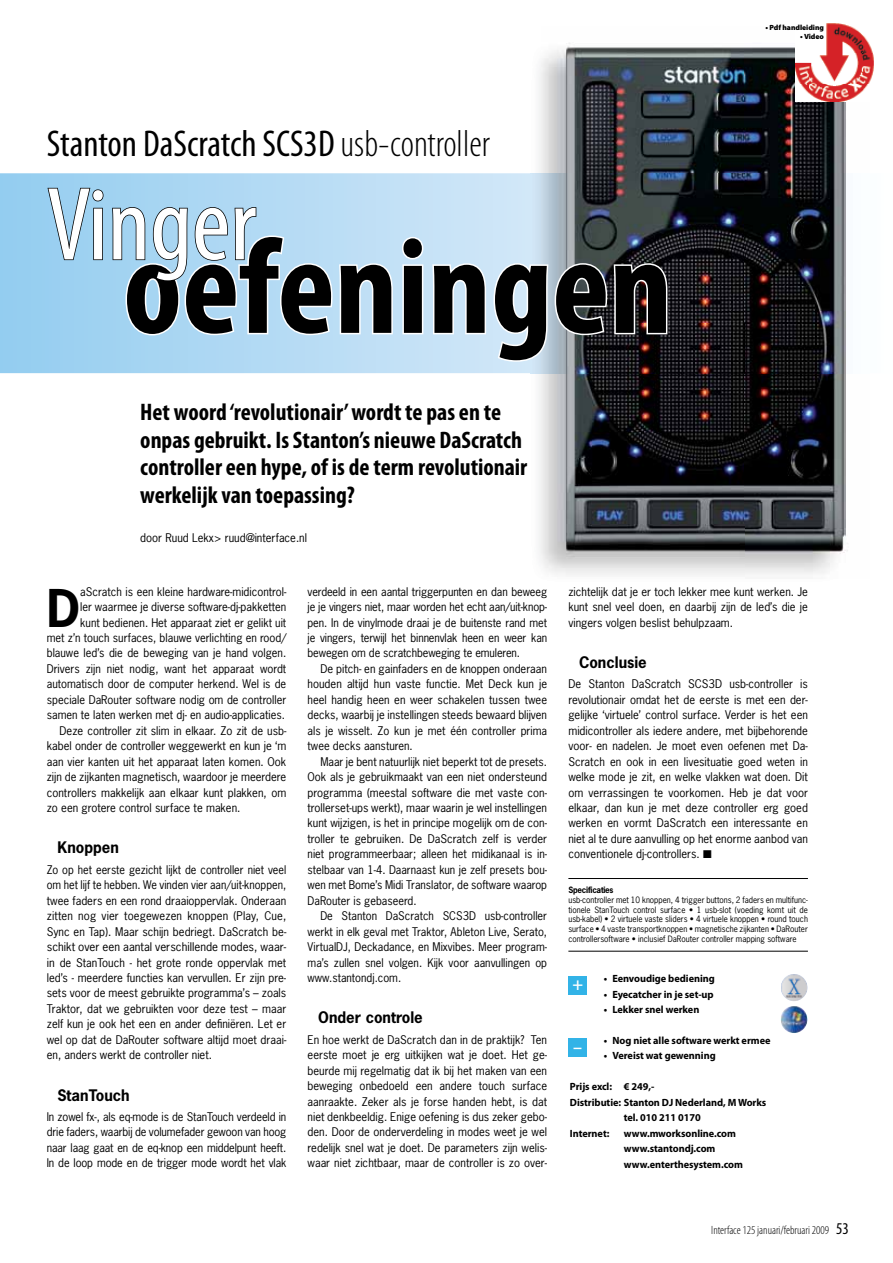
<style>
.page{position:relative;width:893px;height:1263px;background:#fff}
.page>*{position:absolute;margin:0;border:0;box-sizing:border-box;transform-origin:0 0}
.t1{font:700 condensed 136.95px "Myriad Pro";color:#000}
.t2{font:condensed 105px "Myriad Pro";color:#fff}
.t3{font:700 48.9px "News Gothic Std";color:#000}
.t4{font:condensed 37.5px "Myriad Pro";color:#000}
.t5{font:700 condensed 24px/27.8px "Myriad Pro";color:#000}
.t6{font:600 18px "Myriad Pro";color:#fff}
.t7{font:700 15px "News Gothic Std";color:#000}
.t8{font:300 condensed 12px "Myriad Pro";color:#000}
.t9{font:11.25px/15.5px "News Gothic Std";color:#000;text-align:justify}
.t10{font:700 10.5px/15.5px "Myriad Pro";letter-spacing:-.005em;color:#000}
.t11{font:8.25px/9.9px "News Gothic Std";color:#000;text-align:justify}
.t12{font:700 8.25px "News Gothic Std";letter-spacing:-.03em;color:#000}
.t13{font:900 7.5px "Myriad Pro";letter-spacing:-.005em;color:#000}
.s1{font-weight:300}
.s2{font-weight:400;font-size:16.5px}
</style>
<div class="page">
<svg style="left:0;top:173px;width:531px;height:200px"></svg>
<img style="left:845px;top:102px;width:3px;height:449px">
<img style="left:541px;top:43px;width:304px;height:535px">
<div style="left:568px;top:976px;width:19px;height:18px;background:#32b3e7"></div>
<div style="left:568px;top:1038px;width:19px;height:19px;background:#32b3e7"></div>
<hr style="left:568px;top:878px;width:240px;height:1px;background:#000">
<hr style="left:568px;top:951px;width:240px;height:1px;background:#000">
<img style="left:780px;top:974px;width:28px;height:27px;border-radius:14px">
<img style="left:780px;top:1006px;width:28px;height:27px;border-radius:14px">
<img style="left:795px;top:23px;width:79px;height:79px">
<svg style="left:401px;top:235px;width:24px;height:101px"></svg>
<svg style="left:431px;top:262px;width:238px;height:101px"></svg>
<svg style="left:47px;top:187px;width:57px;height:74px"></svg>
<svg style="left:111px;top:206px;width:283px;height:131px"></svg>
<h3 class="t4" style="left:47px;top:121px;width:445px">Stanton DaScratch SCS3D <span class="s1">usb-controller</span></h3>
<h2 class="t2" style="left:47px;top:161px;width:211px">Vinger</h2>
<h1 class="t1" style="left:123px;top:202px;width:551px">oefeningen</h1>
<h3 class="t5" style="left:140px;top:397px;width:388px">Het woord ‘revolutionair’ wordt te pas en te onpas gebruikt. Is Stanton’s nieuwe DaScratch controller een hype, of is de term revolutionair werkelijk van toepassing?</h3>
<p class="t9" style="left:140px;top:530px;width:168px">door Ruud Lekx&gt; ruud@interface.nl</p>
<p class="t13" style="left:765px;top:23px;width:60px">• Pdf handleiding</p>
<p class="t13" style="left:800px;top:32px;width:25px">• Video</p>
<h3 class="t3" style="left:47px;top:576px;width:35px">D</h3>
<p class="t9" style="left:80px;top:584px;width:208px">aScratch is een kleine hardware-midicontrol-</p>
<p class="t9" style="left:80px;top:599px;width:208px">ler waarmee je diverse software-dj-pakketten</p>
<p class="t9" style="left:80px;top:614px;width:208px">kunt bedienen. Het apparaat ziet er gelikt uit</p>
<p class="t9" style="left:47px;top:630px;width:241px">met z’n touch surfaces, blauwe verlichting en rood/</p>
<p class="t9" style="left:47px;top:645px;width:241px">blauwe led’s die de beweging van je hand volgen.</p>
<p class="t9" style="left:47px;top:661px;width:241px">Drivers zijn niet nodig, want het apparaat wordt</p>
<p class="t9" style="left:47px;top:676px;width:241px">automatisch door de computer herkend. Wel is de</p>
<p class="t9" style="left:47px;top:692px;width:241px">speciale DaRouter software nodig om de controller</p>
<p class="t9" style="left:47px;top:707px;width:240px">samen te laten werken met dj- en audio-applicaties.</p>
<p class="t9" style="left:60px;top:723px;width:228px">Deze controller zit slim in elkaar. Zo zit de usb-</p>
<p class="t9" style="left:47px;top:738px;width:241px">kabel onder de controller weggewerkt en kun je ‘m</p>
<p class="t9" style="left:47px;top:753px;width:241px">aan vier kanten uit het apparaat laten komen. Ook</p>
<p class="t9" style="left:47px;top:769px;width:241px">zijn de zijkanten magnetisch, waardoor je meerdere</p>
<p class="t9" style="left:47px;top:784px;width:241px">controllers makkelijk aan elkaar kunt plakken, om</p>
<p class="t9" style="left:47px;top:800px;width:195px">zo een grotere control surface te maken.</p>
<h3 class="t7" style="left:57px;top:838px;width:63px">Knoppen</h3>
<p class="t9" style="left:47px;top:862px;width:241px">Zo op het eerste gezicht lijkt de controller niet veel om het lijf te hebben. We vinden vier aan/uit-knoppen, twee faders en een rond draaioppervlak. Onderaan zitten nog vier toegewezen knoppen (Play, Cue, Sync en Tap). Maar schijn bedriegt. DaScratch be&shy;schikt over een aantal verschillende modes, waar&shy;in de StanTouch - het grote ronde oppervlak met led’s - meerdere functies kan vervullen. Er zijn pre&shy;sets voor de meest gebruikte programma’s – zoals Traktor, dat we gebruikten voor deze test – maar zelf kun je ook het een en ander definiëren. Let er wel op dat de DaRouter software altijd moet draai&shy;en, anders werkt de controller niet.</p>
<h3 class="t7" style="left:57px;top:1085px;width:74px">StanTouch</h3>
<p class="t9" style="left:47px;top:1109px;width:241px">In zowel fx-, als eq-mode is de StanTouch verdeeld in drie faders, waarbij de volumefader gewoon van hoog naar laag gaat en de eq-knop een middelpunt heeft.<br>In de loop mode en de trigger mode wordt het vlak</p>
<p class="t9" style="left:308px;top:584px;width:241px">verdeeld in een aantal triggerpunten en dan beweeg je je vingers niet, maar worden het echt aan/uit-knop&shy;pen. In de vinylmode draai je de buitenste rand met je vingers, terwijl het binnenvlak heen en weer kan bewegen om de scratchbeweging te emuleren.</p>
<p class="t9" style="left:308px;top:661px;width:241px;text-indent:13px">De pitch- en gainfaders en de knoppen onderaan houden altijd hun vaste functie. Met Deck kun je heel handig heen en weer schakelen tussen twee decks, waarbij je instellingen steeds bewaard blijven als je wisselt. Zo kun je met één controller prima twee decks aansturen.</p>
<p class="t9" style="left:308px;top:753px;width:241px;text-indent:13px">Maar je bent natuurlijk niet beperkt tot de presets.<br>Ook als je gebruikmaakt van een niet ondersteund programma (meestal software die met vaste con&shy;trollerset-ups werkt), maar waarin je wel instellingen kunt wijzigen, is het in principe mogelijk om de con&shy;troller te gebruiken. De DaScratch zelf is verder niet programmeerbaar; alleen het midikanaal is in&shy;stelbaar van 1-4. Daarnaast kun je zelf presets bou&shy;wen met Bome’s Midi Translator, de software waarop DaRouter is gebaseerd.</p>
<p class="t9" style="left:308px;top:908px;width:241px;text-indent:13px">De Stanton DaScratch SCS3D usb-controller werkt in elk geval met Traktor, Ableton Live, Serato, VirtualDJ, Deckadance, en Mixvibes. Meer program&shy;ma’s zullen snel volgen. Kijk voor aanvullingen op www.stantondj.com.</p>
<h3 class="t7" style="left:318px;top:1008px;width:106px">Onder controle</h3>
<p class="t9" style="left:308px;top:1032px;width:241px">En hoe werkt de DaScratch dan in de praktijk? Ten eerste moet je erg uitkijken wat je doet. Het ge&shy;beurde mij regelmatig dat ik bij het maken van een beweging onbedoeld een andere touch surface aanraakte. Zeker als je forse handen hebt, is dat niet denkbeeldig. Enige oefening is dus zeker gebo&shy;den. Door de onderverdeling in modes weet je wel redelijk snel wat je doet. De parameters zijn welis&shy;waar niet zichtbaar, maar de controller is zo over-</p>
<p class="t9" style="left:568px;top:584px;width:241px">zichtelijk dat je er toch lekker mee kunt werken. Je kunt snel veel doen, en daarbij zijn de led’s die je vingers volgen beslist behulpzaam.</p>
<h3 class="t7" style="left:579px;top:652px;width:69px">Conclusie</h3>
<p class="t9" style="left:568px;top:676px;width:241px">De Stanton DaScratch SCS3D usb-controller is revolutionair omdat het de eerste is met een der&shy;gelijke ‘virtuele’ control surface. Verder is het een midicontroller als iedere andere, met bijbehorende voor- en nadelen. Je moet even oefenen met Da-Scratch en ook in een livesituatie goed weten in welke mode je zit, en welke vlakken wat doen. Dit om verrassingen te voorkomen. Heb je dat voor elkaar, dan kun je met deze controller erg goed werken en vormt DaScratch een interessante en niet al te dure aanvulling op het enorme aanbod van conventionele dj-controllers. ■</p>
<p class="t12" style="left:568px;top:884px;width:47px">Specificaties</p>
<p class="t11" style="left:568px;top:894px;width:241px">usb-controller met 10 knoppen, 4 trigger buttons, 2 faders en multifunc&shy;tionele StanTouch control surface • 1 usb-slot (voeding komt uit de usb-kabel) • 2 virtuele vaste sliders • 4 virtuele knoppen • round touch surface • 4 vaste transportknoppen • magnetische zijkanten • DaRouter controllersoftware • inclusief DaRouter controller mapping software</p>
<p class="t10" style="left:604px;top:970px;width:112px">• Eenvoudige bediening</p>
<p class="t10" style="left:604px;top:986px;width:111px">• Eyecatcher in je set-up</p>
<p class="t10" style="left:604px;top:1001px;width:97px">• Lekker snel werken</p>
<p class="t10" style="left:604px;top:1032px;width:168px">• Nog niet alle software werkt ermee</p>
<p class="t10" style="left:604px;top:1048px;width:113px">• Vereist wat gewenning</p>
<p class="t10" style="left:570px;top:1079px;width:86px">Prijs excl: € 249,-</p>
<p class="t10" style="left:570px;top:1094px;width:198px">Distributie: Stanton DJ Nederland, M Works</p>
<p class="t10" style="left:624px;top:1109px;width:79px">tel. 010 211 0170</p>
<p class="t10" style="left:570px;top:1125px;width:41px">Internet:</p>
<p class="t10" style="left:624px;top:1125px;width:120px">www.mworksonline.com www.stantondj.com www.enterthesystem.com</p>
<h3 class="t6" style="left:572px;top:972px;width:12px">+</h3>
<h3 class="t6" style="left:573px;top:1035px;width:10px">–</h3>
<p class="t8" style="left:711px;top:1224px;width:139px">Interface 125 januari/februari 2009 <span class="s2">53</span></p>
</div>
